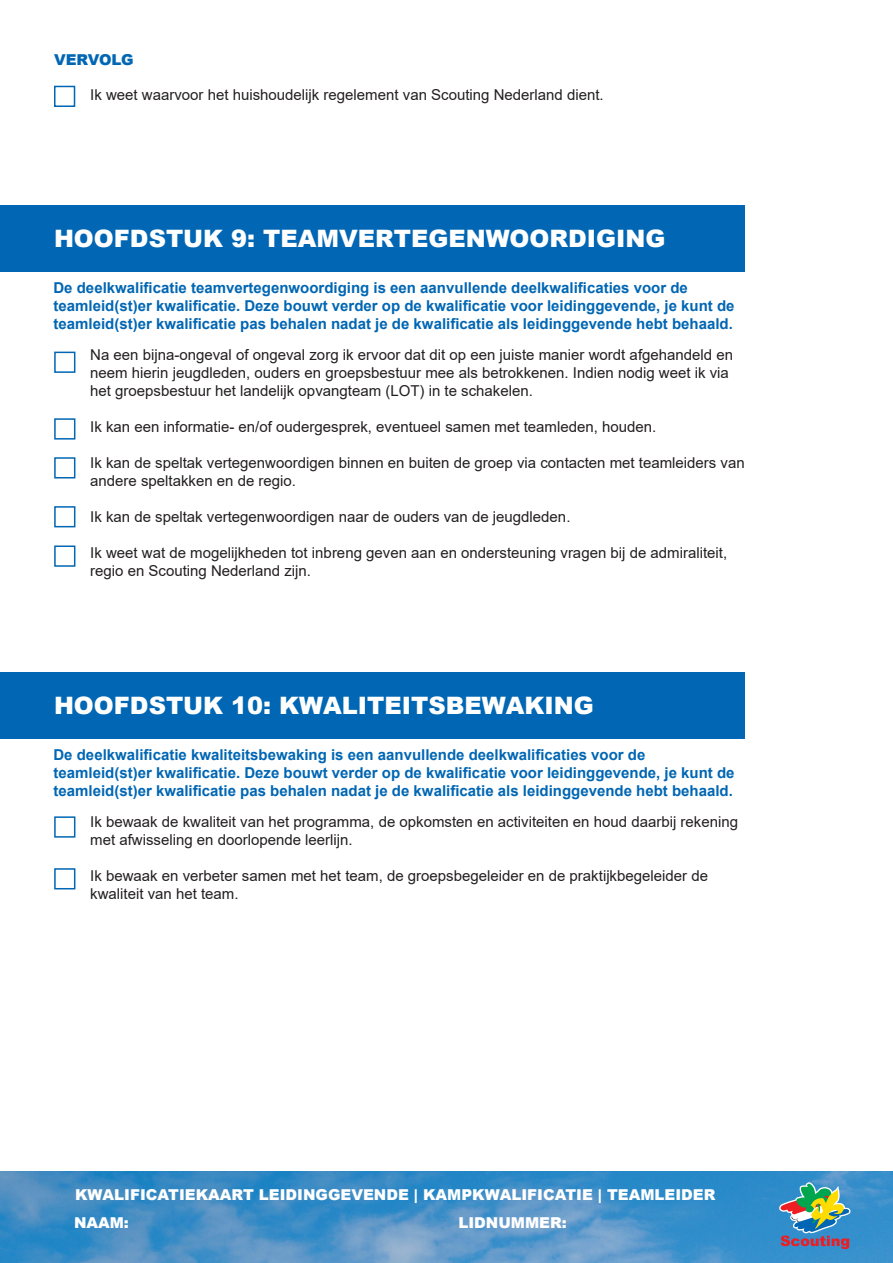
<style>
.page{position:relative;width:893px;height:1263px;background:#fff}
.page>*{position:absolute;margin:0;border:0;box-sizing:border-box;transform-origin:0 0}
.t1{font:900 24px "Arial";color:#fff}
.t2{font:15px/18px "Arial";color:#231f20}
.t3{font:700 15px/18px "Arial";color:#0166b3}
.t4{font:900 15px/27.6px "Arial";color:#fff}
.t5{font:900 15px "Arial";letter-spacing:-.01em;color:#0166b3}
</style>
<div class="page">
<div style="left:54px;top:86px;width:21px;height:21px;border:2px solid #0166b3"></div>
<div style="left:54px;top:352px;width:21px;height:21px;border:2px solid #0166b3"></div>
<div style="left:54px;top:418px;width:21px;height:22px;border:2px solid #0166b3"></div>
<div style="left:54px;top:457px;width:21px;height:21px;border:2px solid #0166b3"></div>
<div style="left:54px;top:506px;width:21px;height:21px;border:2px solid #0166b3"></div>
<div style="left:54px;top:545px;width:21px;height:22px;border:2px solid #0166b3"></div>
<img style="left:0;top:1171px;width:892px;height:92px">
<svg style="left:779px;top:1182px;width:71px;height:67px"></svg>
<div style="left:0;top:205px;width:744px;height:67px;background:#0166b3"></div>
<div style="left:54px;top:816px;width:21px;height:22px;border:2px solid #0166b3"></div>
<div style="left:54px;top:868px;width:21px;height:21px;border:2px solid #0166b3"></div>
<div style="left:0;top:672px;width:744px;height:67px;background:#0166b3"></div>
<p class="t5" style="left:54px;top:49px;width:81px">VERVOLG</p>
<p class="t2" style="left:90px;top:86px;width:515px">Ik weet waarvoor het huishoudelijk regelement van Scouting Nederland dient.</p>
<h1 class="t1" style="left:54px;top:221px;width:613px">HOOFDSTUK 9: TEAMVERTEGENWOORDIGING</h1>
<p class="t3" style="left:53px;top:279px;width:683px">De deelkwalificatie teamvertegenwoordiging is een aanvullende deelkwalificaties voor de teamleid(st)er kwalificatie. Deze bouwt verder op de kwalificatie voor leidinggevende, je kunt de teamleid(st)er kwalificatie pas behalen nadat je de kwalificatie als leidinggevende hebt behaald.</p>
<p class="t2" style="left:90px;top:346px;width:644px">Na een bijna-ongeval of ongeval zorg ik ervoor dat dit op een juiste manier wordt afgehandeld en neem hierin jeugdleden, ouders en groepsbestuur mee als betrokkenen. Indien nodig weet ik via het groepsbestuur het landelijk opvangteam (LOT) in te schakelen.</p>
<p class="t2" style="left:90px;top:418px;width:568px">Ik kan een informatie- en/of oudergesprek, eventueel samen met teamleden, houden.</p>
<p class="t2" style="left:90px;top:454px;width:656px">Ik kan de speltak vertegenwoordigen binnen en buiten de groep via contacten met teamleiders van andere speltakken en de regio.</p>
<p class="t2" style="left:90px;top:508px;width:482px">Ik kan de speltak vertegenwoordigen naar de ouders van de jeugdleden.</p>
<p class="t2" style="left:90px;top:544px;width:638px">Ik weet wat de mogelijkheden tot inbreng geven aan en ondersteuning vragen bij de admiraliteit, regio en Scouting Nederland zijn.</p>
<h1 class="t1" style="left:54px;top:688px;width:541px">HOOFDSTUK 10: KWALITEITSBEWAKING</h1>
<p class="t3" style="left:53px;top:746px;width:683px">De deelkwalificatie kwaliteitsbewaking is een aanvullende deelkwalificaties voor de teamleid(st)er kwalificatie. Deze bouwt verder op de kwalificatie voor leidinggevende, je kunt de teamleid(st)er kwalificatie pas behalen nadat je de kwalificatie als leidinggevende hebt behaald.</p>
<p class="t2" style="left:90px;top:813px;width:649px">Ik bewaak de kwaliteit van het programma, de opkomsten en activiteiten en houd daarbij rekening met afwisseling en doorlopende leerlijn.</p>
<p class="t2" style="left:90px;top:867px;width:619px">Ik bewaak en verbeter samen met het team, de groepsbegeleider en de praktijkbegeleider de kwaliteit van het team.</p>
<p class="t4" style="left:74px;top:1180px;width:643px">KWALIFICATIEKAART LEIDINGGEVENDE | KAMPKWALIFICATIE | TEAMLEIDER<br>NAAM:</p>
<p class="t4" style="left:458px;top:1208px;width:110px">LIDNUMMER:</p>
</div>
